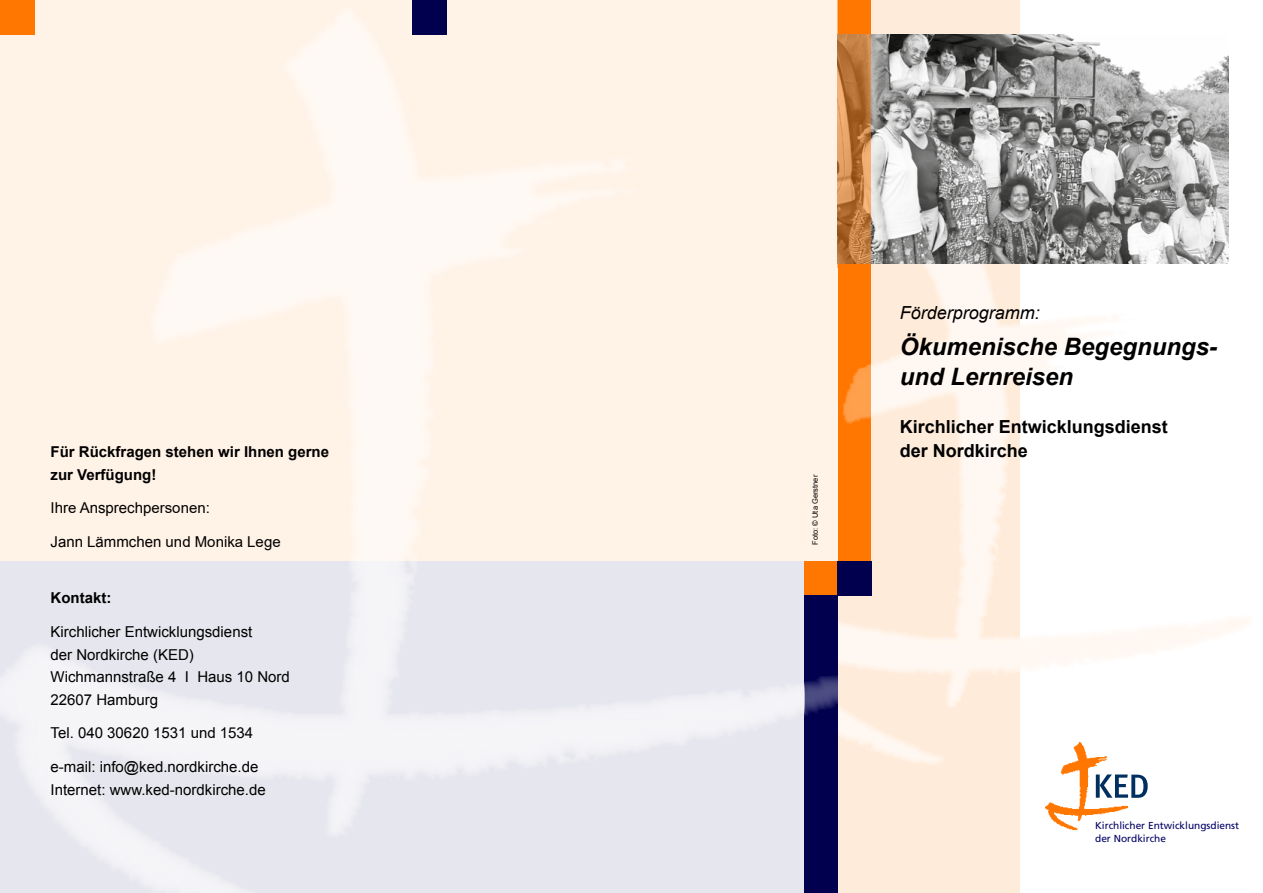
<style>
.page{position:relative;width:1263px;height:893px;background:#fff}
.page>*{position:absolute;margin:0;border:0;box-sizing:border-box;transform-origin:0 0}
.t1{font:italic 700 24px/30px "Arial";color:#000}
.t2{font:700 18px/24px "Arial";color:#000}
.t3{font:italic 18px "Arial";color:#000}
.t4{font:15px/22.5px "Arial";color:#000}
.t5{font:700 15px/22.5px "Arial";color:#000}
.t6{font:15px "Arial";color:#000}
.t7{font:10.05px/13.5px "Frutiger LT Std";color:#000064}
.t8{font:7.5px "Arial";color:#000}
.s1{font-style:inherit}
</style>
<div class="page">
<img style="left:837px;top:268px;width:34px;height:293px">
<div style="left:871px;top:0;width:149px;height:595px;background:#ffebd9"></div>
<div style="left:838px;top:561px;width:182px;height:332px;background:#ffebd9"></div>
<img style="left:837px;top:595px;width:412px;height:171px">
<div style="left:0;top:0;width:837px;height:561px;background:#fff2e6"></div>
<div style="left:803px;top:561px;width:34px;height:34px;background:#f70"></div>
<div style="left:0;top:0;width:34px;height:34px;background:#f70"></div>
<div style="left:412px;top:0;width:34px;height:34px;background:#00004e"></div>
<img style="left:804px;top:595px;width:33px;height:298px">
<div style="left:837px;top:561px;width:34px;height:34px;background:#00004e"></div>
<img style="left:871px;top:264px;width:378px;height:332px">
<img style="left:0;top:5px;width:804px;height:888px">
<img style="left:1045px;top:742px;width:82px;height:87px">
<svg style="left:1093px;top:769px;width:55px;height:32px"></svg>
<img style="left:871px;top:34px;width:358px;height:230px">
<svg style="left:837px;top:0;width:34px;height:268px;background:#ca7d39"></svg>
<p class="t5" style="left:51px;top:442px;width:280px">Für Rückfragen stehen wir Ihnen gerne zur Verfügung!</p>
<p class="t4" style="left:51px;top:498px;width:161px">Ihr<span class="s1">e</span> Ansprechp<span class="s1">ersonen</span>:</p>
<p class="t6" style="left:51px;top:536px;width:232px"><span class="s1">Jann Lämmchen</span> und Monika Lege</p>
<p class="t5" style="left:51px;top:588px;width:62px">Kontakt:</p>
<p class="t4" style="left:51px;top:622px;width:241px">Kirchlicher Entwicklungsdienst<br>der Nordkirche (KED)<br>Wichmannstraße 4 I Haus 10 Nord<br>22607 Hamburg</p>
<p class="t4" style="left:51px;top:723px;width:204px">Tel. 040 30620 1531 <span class="s1">und 1534</span></p>
<p class="t4" style="left:51px;top:757px;width:217px">e-mail: info@ked.nordkirche.de<br>Internet: www.ked-nordkirche.de</p>
<p class="t8" style="left:812px;top:545px;width:71px;rotate:-90deg">Foto: © Uta Gerstner</p>
<p class="t3" style="left:900px;top:306px;width:142px">Förderprogramm:</p>
<h1 class="t1" style="left:900px;top:334px;width:319px">Ökumenische Begegnungs&shy;und Lernreisen</h1>
<p class="t2" style="left:900px;top:416px;width:270px">Kirchlicher Entwicklungsdienst der Nordkirche</p>
<p class="t7" style="left:1095px;top:819px;width:146px">Kirchlicher Entwicklungsdienst der Nordkirche</p>
</div>
